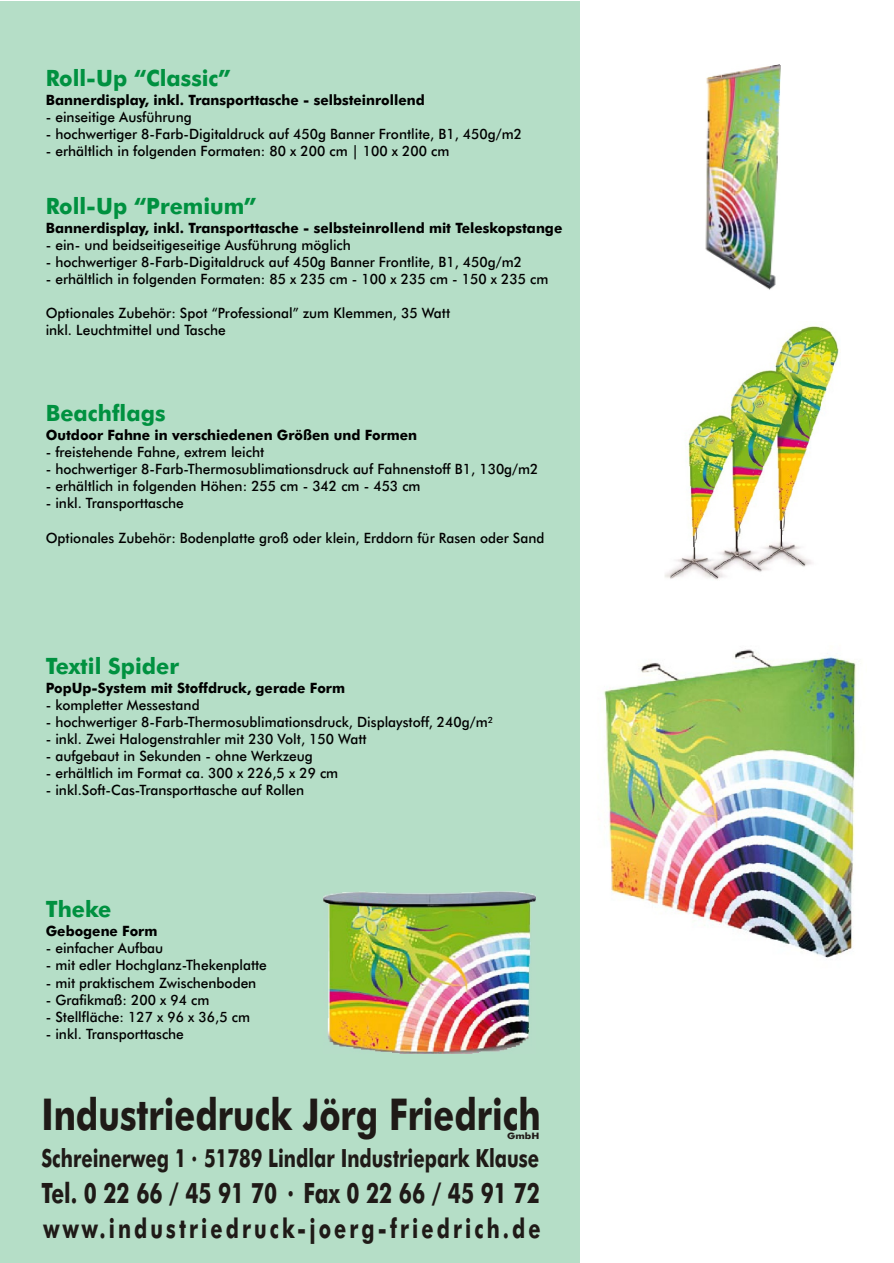
<style>
.page{position:relative;width:894px;height:1263px;background:#fff}
.page>*{position:absolute;margin:0;border:0;box-sizing:border-box;transform-origin:0 0}
.t1{font:700 43.8px "Futura Md BT";color:#1f1a17;scale:.78 1}
.t2{font:700 28.05px "Futura Md BT";color:#1f1a17;scale:.75 1}
.t3{font:700 27.15px "Futura Md BT";letter-spacing:.155em;color:#1f1a17;scale:.73 1}
.t4{font:700 25.05px "Futura Md BT";color:#1f1a17;scale:.74 1}
.t5{font:700 22.5px "Futura Md BT";color:#009140;scale:.96 1}
.t6{font:14.25px/17.1px "Futura Md BT";color:#000;scale:.96 1}
.t7{font:700 14.25px "Futura Md BT";color:#000;scale:.96 1}
.t8{font:700 8.85px "Futura Md BT";color:#1f1a17;scale:1.12 1}
</style>
<div class="page">
<div style="left:0;top:1px;width:580px;height:1261px;background:#b5dec7"></div>
<img style="left:706px;top:64px;width:74px;height:226px">
<img style="left:665px;top:325px;width:174px;height:255px">
<img style="left:603px;top:649px;width:254px;height:309px">
<img style="left:324px;top:891px;width:211px;height:162px">
<h3 class="t5" style="left:46px;top:69px;width:194px">Roll-Up “Classic”</h3>
<p class="t7" style="left:46px;top:94px;width:396px">Bannerdisplay, inkl. Transporttasche - selbsteinrollend</p>
<p class="t6" style="left:46px;top:110px;width:154px">- einseitige Ausführung</p>
<p class="t6" style="left:46px;top:127px;width:498px">- hochwertiger 8-Farb-Digitaldruck auf 450g Banner Frontlite, B1, 450g/m2</p>
<p class="t6" style="left:46px;top:144px;width:422px">- erhältlich in folgenden Formaten: 80 x 200 cm | 100 x 200 cm</p>
<h3 class="t5" style="left:46px;top:197px;width:221px">Roll-Up “Premium”</h3>
<p class="t7" style="left:46px;top:222px;width:540px">Bannerdisplay, inkl. Transporttasche - selbsteinrollend mit Teleskopstange</p>
<p class="t6" style="left:46px;top:238px;width:319px">- ein- und beidseitigeseitige Ausführung möglich</p>
<p class="t6" style="left:46px;top:255px;width:498px">- hochwertiger 8-Farb-Digitaldruck auf 450g Banner Frontlite, B1, 450g/m2</p>
<p class="t6" style="left:46px;top:272px;width:525px">- erhältlich in folgenden Formaten: 85 x 235 cm - 100 x 235 cm - 150 x 235 cm</p>
<p class="t6" style="left:46px;top:306px;width:423px">Optionales Zubehör: Spot “Professional” zum Klemmen, 35 Watt inkl. Leuchtmittel und Tasche</p>
<h3 class="t5" style="left:46px;top:404px;width:126px">Beachflags</h3>
<p class="t7" style="left:46px;top:429px;width:389px">Outdoor Fahne in verschiedenen Größen und Formen</p>
<p class="t6" style="left:46px;top:445px;width:229px">- freistehende Fahne, extrem leicht</p>
<p class="t6" style="left:46px;top:462px;width:515px">- hochwertiger 8-Farb-Thermosublimationsdruck auf Fahnenstoff B1, 130g/m2</p>
<p class="t6" style="left:46px;top:479px;width:392px">- erhältlich in folgenden Höhen: 255 cm - 342 cm - 453 cm</p>
<p class="t6" style="left:46px;top:496px;width:145px">- inkl. Transporttasche</p>
<p class="t6" style="left:46px;top:530px;width:521px">Optionales Zubehör: Bodenplatte groß oder klein, Erddorn für Rasen oder Sand</p>
<h3 class="t5" style="left:46px;top:657px;width:140px">Textil Spider</h3>
<p class="t7" style="left:46px;top:682px;width:313px">PopUp-System mit Stoffdruck, gerade Form</p>
<p class="t6" style="left:46px;top:698px;width:162px">- kompletter Messestand</p>
<p class="t6" style="left:46px;top:715px;width:468px">- hochwertiger 8-Farb-Thermosublimationsdruck, Displaystoff, 240g/m²</p>
<p class="t6" style="left:46px;top:732px;width:336px">- inkl. Zwei Halogenstrahler mit 230 Volt, 150 Watt</p>
<p class="t6" style="left:46px;top:749px;width:280px">- aufgebaut in Sekunden - ohne Werkzeug</p>
<p class="t6" style="left:46px;top:766px;width:306px">- erhältlich im Format ca. 300 x 226,5 x 29 cm</p>
<p class="t6" style="left:46px;top:783px;width:271px">- inkl.Soft-Cas-Transporttasche auf Rollen</p>
<h3 class="t5" style="left:46px;top:900px;width:70px">Theke</h3>
<p class="t7" style="left:46px;top:925px;width:118px">Gebogene Form</p>
<p class="t6" style="left:46px;top:941px;width:124px">- einfacher Aufbau</p>
<p class="t6" style="left:46px;top:958px;width:232px">- mit edler Hochglanz-Thekenplatte</p>
<p class="t6" style="left:46px;top:975px;width:221px">- mit praktischem Zwischenboden</p>
<p class="t6" style="left:46px;top:992px;width:172px">- Grafikmaß: 200 x 94 cm</p>
<p class="t6" style="left:46px;top:1009px;width:214px">- Stellfläche: 127 x 96 x 36,5 cm</p>
<p class="t6" style="left:46px;top:1026px;width:145px">- inkl. Transporttasche</p>
<h1 class="t1" style="left:41px;top:1096px;width:642px">Industriedruck Jörg Friedrich</h1>
<h3 class="t4" style="left:191px;top:1141px;width:9px">.</h3>
<p class="t8" style="left:507px;top:1132px;width:30px">GmbH</p>
<h3 class="t4" style="left:41px;top:1148px;width:674px">Schreinerweg 1 51789 Lindlar Industriepark Klause</h3>
<h2 class="t2" style="left:287px;top:1175px;width:10px">.</h2>
<h2 class="t2" style="left:41px;top:1182px;width:666px">Tel. 0 22 66 / 45 91 70 Fax 0 22 66 / 45 91 72</h2>
<h3 class="t3" style="left:44px;top:1217px;width:683px">www.industriedruck-joerg-friedrich.de</h3>
</div>
